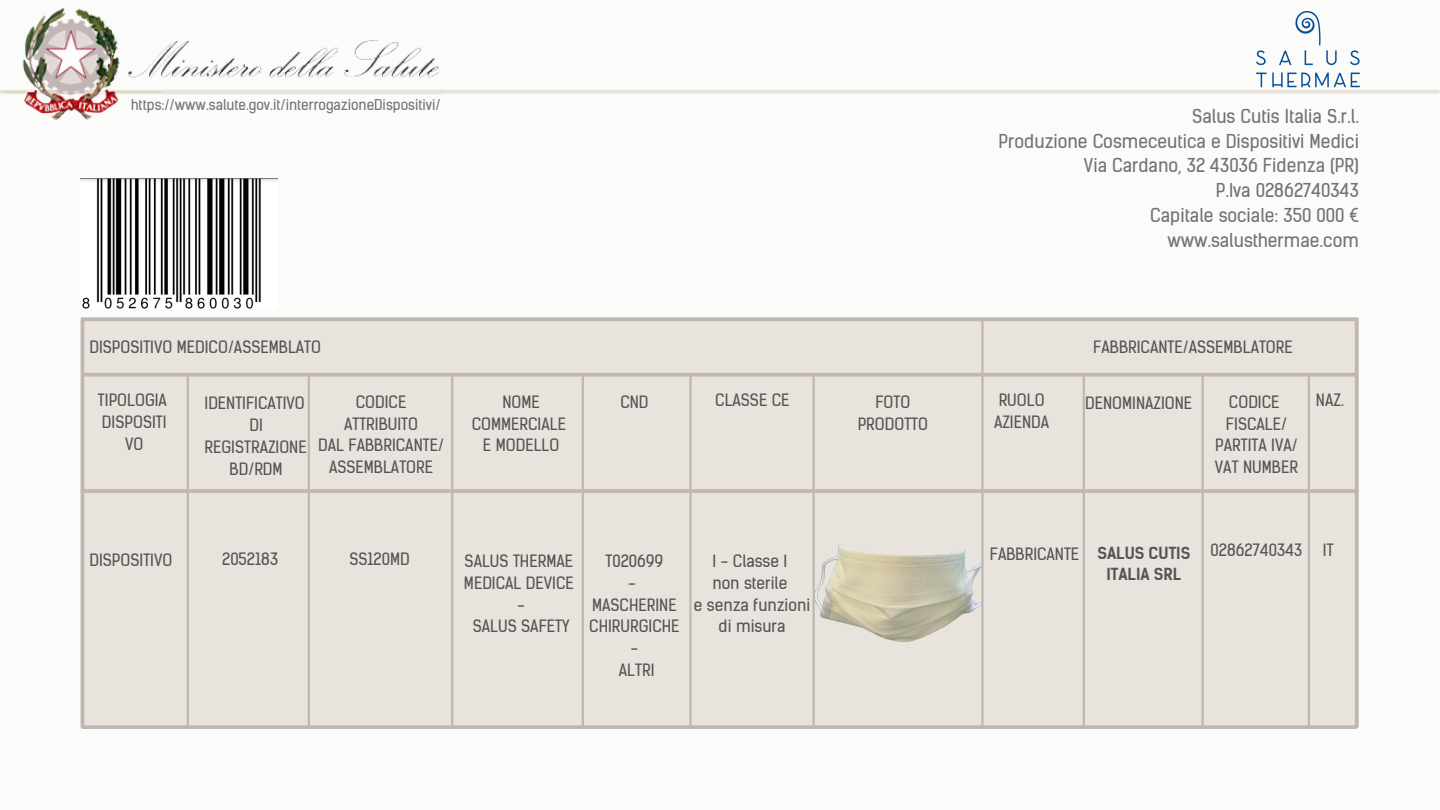
<style>
.page{position:relative;width:1440px;height:810px;background:#fbfbfa}
.page>*{position:absolute;margin:0;border:0;box-sizing:border-box;transform-origin:0 0}
.t1{font:18px "Kelson Sans BG";color:#737373}
.t2{font:16px/21.8px "Kelson Sans BG";color:#545454;text-align:center}
.t3{font:700 16px/21.8px "Kelson Sans BG";color:#545454;text-align:center}
.t4{font:14px "Kelson Sans BG";color:#737373}
</style>
<div class="page">
<img style="left:0;top:7px;width:444px;height:114px">
<svg style="left:164px;top:90px;width:1274px;height:4px;fill:#e8e4dd"></svg>
<img style="left:1257px;top:12px;width:102px;height:82px">
<div style="left:81px;top:318px;width:1278px;height:409px;background:#e8e4dd"></div>
<img style="left:815px;top:545px;width:166px;height:97px">
<hr style="left:83px;top:318px;width:1273px;height:3px;background:#c1b6b1">
<svg style="left:84px;top:373px;width:1271px;height:4px;background:#c5bab5"></svg>
<hr style="left:82px;top:489px;width:1275px;height:4px;background:#c1b6b1">
<hr style="left:83px;top:725px;width:1273px;height:4px;background:#c1b6b1">
<hr style="left:81px;top:319px;width:3px;height:407px;background:#c1b6b1">
<hr style="left:308px;top:376px;width:2px;height:349px;background:#c1b6b1">
<hr style="left:451px;top:374px;width:2px;height:353px;background:#c1b6b1">
<hr style="left:582px;top:376px;width:2px;height:350px;background:#c1b6b1">
<hr style="left:981px;top:319px;width:3px;height:407px;background:#c1b6b1">
<hr style="left:187px;top:376px;width:2px;height:350px;background:#c1b6b1">
<hr style="left:689px;top:376px;width:3px;height:350px;background:#c1b6b1">
<hr style="left:813px;top:376px;width:2px;height:349px;background:#c1b6b1">
<svg style="left:1355px;top:319px;width:4px;height:407px;background:#c4bab5"></svg>
<hr style="left:1308px;top:376px;width:2px;height:349px;background:#c1b6b1">
<hr style="left:1202px;top:376px;width:2px;height:349px;background:#c1b6b1">
<hr style="left:1083px;top:375px;width:2px;height:352px;background:#c1b6b1">
<img style="left:81px;top:178px;width:197px;height:131px">
<p class="t4" style="left:131px;top:97px;width:311px">https://www.salute.gov.it/interrogazioneDispositivi/</p>
<p class="t2" style="left:89px;top:337px;width:233px">DISPOSITIVO MEDICO/ASSEMBLATO</p>
<p class="t2" style="left:98px;top:390px;width:70px">TIPOLOGIA</p>
<p class="t2" style="left:102px;top:411px;width:66px">DISPOSITI<br>VO</p>
<p class="t2" style="left:205px;top:393px;width:102px">IDENTIFICATIVO</p>
<p class="t2" style="left:205px;top:415px;width:104px">DI<br>REGISTRAZIONE</p>
<p class="t2" style="left:230px;top:458px;width:55px">BD/RDM</p>
<p class="t2" style="left:344px;top:391px;width:76px">CODICE<br>ATTRIBUITO</p>
<p class="t2" style="left:318px;top:435px;width:127px">DAL FABBRICANTE/</p>
<p class="t2" style="left:329px;top:457px;width:106px">ASSEMBLATORE</p>
<p class="t2" style="left:472px;top:391px;width:96px">NOME<br>COMMERCIALE</p>
<p class="t2" style="left:483px;top:435px;width:78px">E MODELLO</p>
<p class="t1" style="left:1192px;top:106px;width:168px">Salus Cutis Italia S.r.l.</p>
<p class="t1" style="left:999px;top:130px;width:362px">Produzione Cosmeceutica e Dispositivi Medici</p>
<p class="t1" style="left:1084px;top:155px;width:277px">Via Cardano, 32 43036 Fidenza (PR)</p>
<p class="t1" style="left:1216px;top:180px;width:145px">P.Iva 02862740343</p>
<p class="t1" style="left:1150px;top:205px;width:210px">Capitale sociale: 350 000 €</p>
<p class="t1" style="left:1167px;top:229px;width:193px">www.salusthermae.com</p>
<p class="t2" style="left:620px;top:391px;width:30px">CND</p>
<p class="t2" style="left:715px;top:390px;width:76px">CLASSE CE</p>
<p class="t2" style="left:858px;top:391px;width:72px">FOTO<br>PRODOTTO</p>
<p class="t2" style="left:994px;top:390px;width:57px;text-align:left">RUOLO<br>AZIENDA</p>
<p class="t2" style="left:1093px;top:337px;width:201px">FABBRICANTE/ASSEMBLATORE</p>
<p class="t2" style="left:1085px;top:393px;width:109px">DENOMINAZIONE</p>
<p class="t2" style="left:1229px;top:391px;width:52px">CODICE</p>
<p class="t2" style="left:1226px;top:413px;width:63px">FISCALE/</p>
<p class="t2" style="left:1215px;top:435px;width:84px">PARTITA IVA/</p>
<p class="t2" style="left:1215px;top:457px;width:85px">VAT NUMBER</p>
<p class="t2" style="left:1316px;top:390px;width:30px">NAZ.</p>
<p class="t2" style="left:89px;top:550px;width:84px">DISPOSITIVO</p>
<p class="t2" style="left:222px;top:549px;width:58px">2052183</p>
<p class="t2" style="left:349px;top:549px;width:62px">SS120MD</p>
<p class="t2" style="left:712px;top:551px;width:76px">I - Classe I</p>
<p class="t2" style="left:712px;top:572px;width:76px">non sterile</p>
<p class="t2" style="left:694px;top:594px;width:118px">e senza funzioni di misura</p>
<p class="t2" style="left:606px;top:551px;width:59px">T020699</p>
<p class="t2" style="left:628px;top:572px;width:9px">-</p>
<p class="t2" style="left:589px;top:594px;width:92px;text-align:left">MASCHERINE<br>CHIRURGICHE</p>
<p class="t2" style="left:631px;top:638px;width:9px">-</p>
<p class="t2" style="left:619px;top:659px;width:37px">ALTRI</p>
<p class="t2" style="left:465px;top:551px;width:110px">SALUS THERMAE</p>
<p class="t2" style="left:464px;top:572px;width:111px">MEDICAL DEVICE</p>
<p class="t2" style="left:517px;top:594px;width:9px">-</p>
<p class="t2" style="left:473px;top:616px;width:98px">SALUS SAFETY</p>
<p class="t2" style="left:990px;top:544px;width:91px">FABBRICANTE</p>
<p class="t2" style="left:1211px;top:539px;width:93px">02862740343</p>
<p class="t2" style="left:1323px;top:540px;width:12px">IT</p>
<p class="t3" style="left:1097px;top:542px;width:95px">SALUS CUTIS<br>ITALIA SRL</p>
</div>
